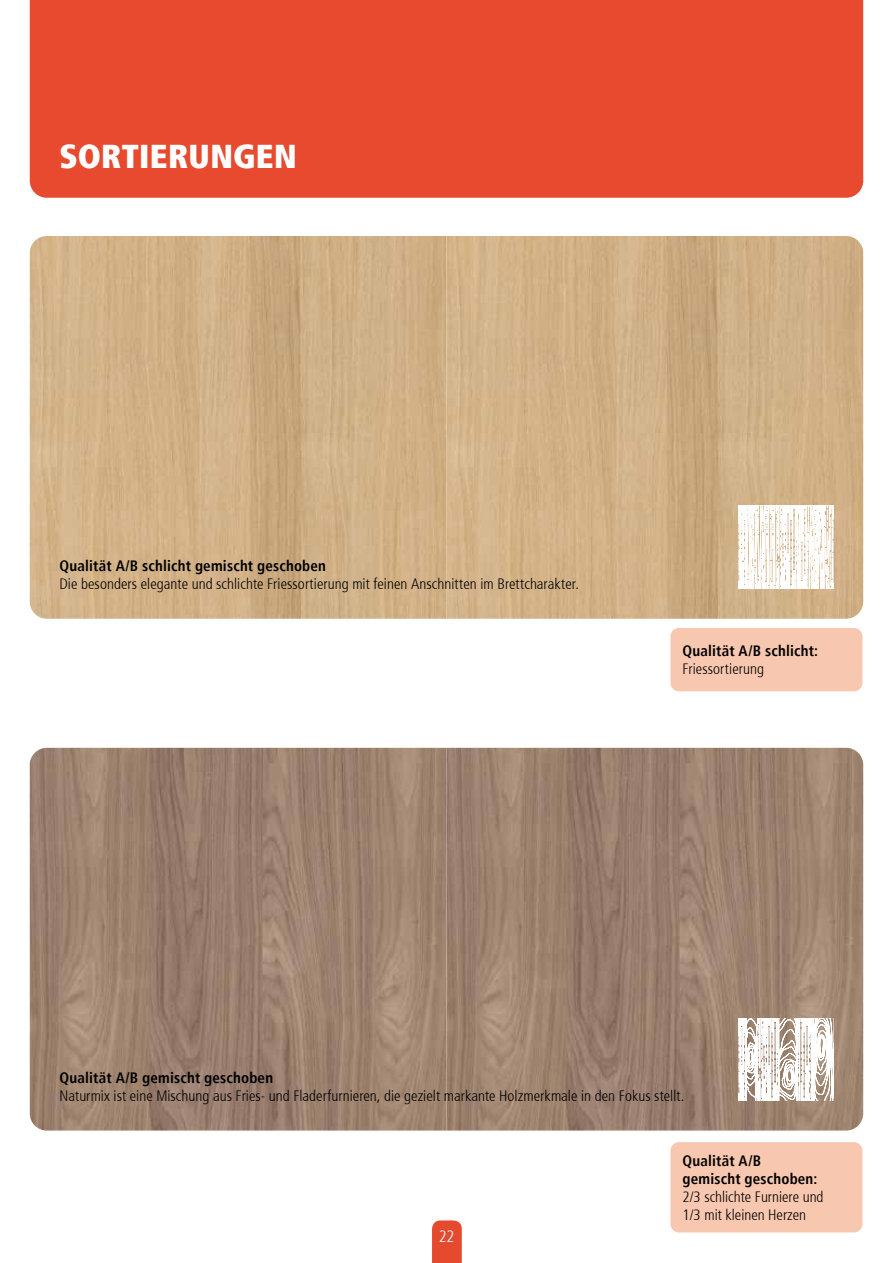
<style>
.page{position:relative;width:893px;height:1263px;background:#fff}
.page>*{position:absolute;margin:0;border:0;box-sizing:border-box;transform-origin:0 0}
.t1{font:900 condensed 33px "Frutiger";letter-spacing:.01em;color:#fff}
.t2{font:300 condensed 16.5px "Frutiger";color:#fff}
.t3{font:300 condensed 15px/18px "Frutiger";letter-spacing:.005em;color:#000}
.t4{font:700 condensed 15px/18px "Frutiger";letter-spacing:.01em;color:#000}
</style>
<div class="page">
<img style="left:30px;top:748px;width:833px;height:382px">
<img style="left:30px;top:236px;width:833px;height:383px">
<div style="left:30px;top:0;width:833px;height:198px;background:#e74a2e"></div>
<svg style="left:739px;top:506px;width:94px;height:83px"></svg>
<svg style="left:739px;top:1018px;width:94px;height:83px"></svg>
<svg style="left:432px;top:1220px;width:30px;height:43px"></svg>
<div style="left:670px;top:1142px;width:192px;height:90px;background:#f8c7af;border-radius:9px"></div>
<div style="left:670px;top:628px;width:192px;height:63px;background:#f8c7af;border-radius:9px"></div>
<h1 class="t1" style="left:60px;top:136px;width:239px">SORTIERUNGEN</h1>
<p class="t4" style="left:60px;top:557px;width:268px">Qualität A/B schlicht gemischt geschoben</p>
<p class="t3" style="left:60px;top:575px;width:521px">Die besonders elegante und schlichte Friessortierung mit feinen Anschnitten im Brettcharakter.</p>
<p class="t4" style="left:682px;top:642px;width:137px">Qualität A/B schlicht:</p>
<p class="t3" style="left:682px;top:660px;width:83px">Friessortierung</p>
<p class="t4" style="left:60px;top:1068px;width:215px">Qualität A/B gemischt geschoben</p>
<p class="t3" style="left:60px;top:1087px;width:626px">Naturmix ist eine Mischung aus Fries- und Fladerfurnieren, die gezielt markante Holzmerkmale in den Fokus stellt.</p>
<p class="t2" style="left:439px;top:1227px;width:17px">22</p>
<p class="t4" style="left:682px;top:1152px;width:136px">Qualität A/B gemischt geschoben:</p>
<p class="t3" style="left:682px;top:1188px;width:143px">2/3 schlichte Furniere und<br>1/3 mit kleinen Herzen</p>
</div>
